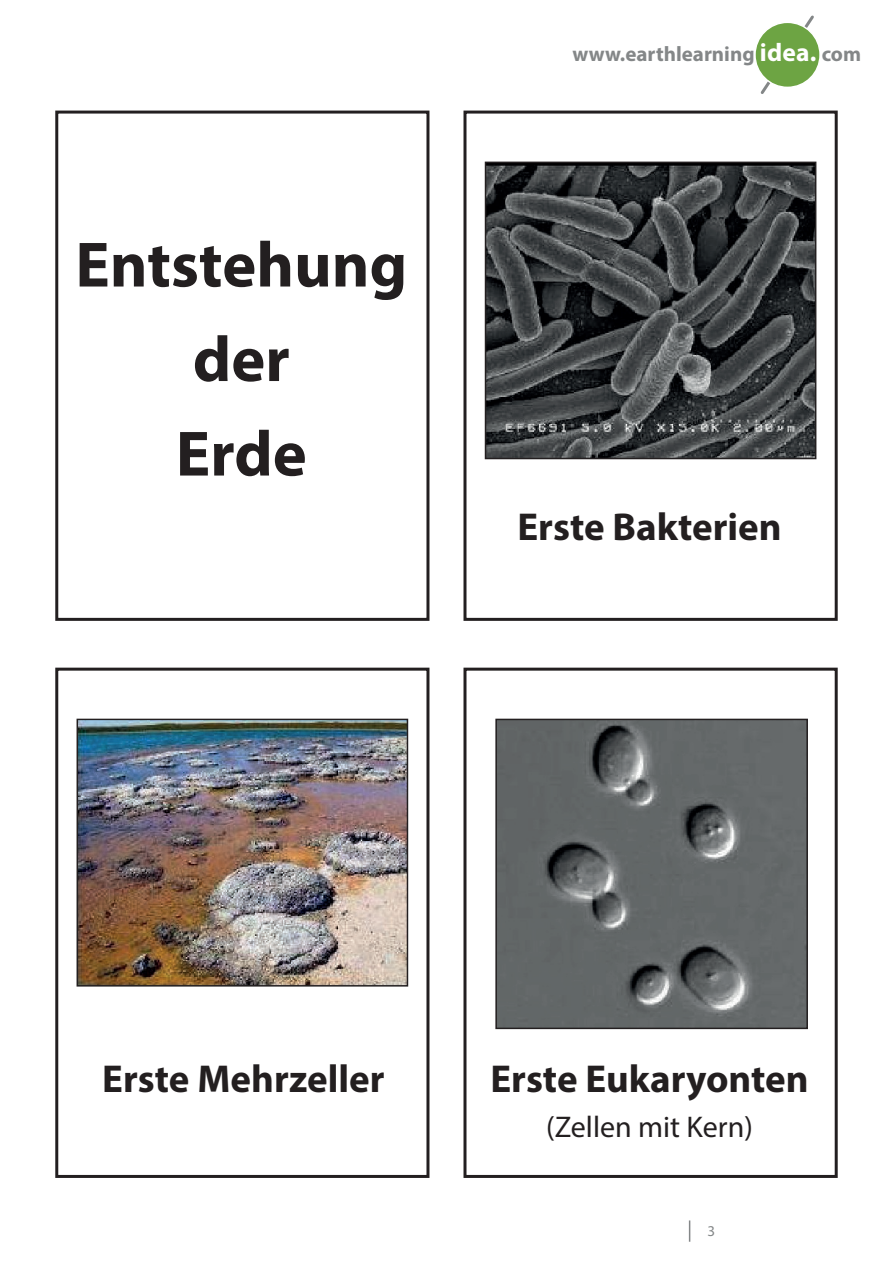
<style>
.page{position:relative;width:893px;height:1263px;background:#fff}
.page>*{position:absolute;margin:0;border:0;box-sizing:border-box;transform-origin:0 0}
.t1{font:700 64.5px/94.5px "Myriad Pro";color:#231f20;text-align:center}
.t2{font:700 39px "Myriad Pro";color:#231f20}
.t3{font:30px "Myriad Pro";color:#231f20}
.t4{font:700 21px "Myriad Pro";color:#848788}
.t5{font:15px "Myriad Pro";color:#848788}
.s1{font-size:25.5px;color:#fff}
</style>
<div class="page">
<svg style="left:760px;top:15px;width:54px;height:79px"></svg>
<div style="left:755px;top:22px;width:65px;height:65px;background:#6da443;border-radius:50%"></div>
<div style="left:754px;top:22px;width:67px;height:66px;border:2px solid #fff;border-radius:50%"></div>
<svg style="left:689px;top:1220px;width:1px;height:22px"></svg>
<div style="left:55px;top:111px;width:374px;height:510px;border:3px solid #231f20"></div>
<div style="left:463px;top:111px;width:375px;height:510px;border:3px solid #231f20"></div>
<div style="left:55px;top:668px;width:374px;height:510px;border:3px solid #231f20"></div>
<div style="left:463px;top:668px;width:375px;height:510px;border:3px solid #231f20"></div>
<img style="left:488px;top:165px;width:325px;height:291px">
<div style="left:485px;top:162px;width:331px;height:297px;border:2px solid #231f20"></div>
<img style="left:498px;top:722px;width:307px;height:304px">
<div style="left:495px;top:719px;width:313px;height:310px;border:2px solid #231f20"></div>
<img style="left:80px;top:722px;width:325px;height:261px">
<div style="left:77px;top:719px;width:331px;height:267px;border:2px solid #231f20"></div>
<p class="t1" style="left:75px;top:215px;width:333px">Entstehung der</p>
<p class="t1" style="left:176px;top:404px;width:132px">Erde</p>
<p class="t4" style="left:572px;top:41px;width:290px">www.earthlearning <span class="s1">idea.</span> com</p>
<p class="t2" style="left:517px;top:501px;width:266px">Erste Bakterien</p>
<p class="t2" style="left:102px;top:1054px;width:284px">Erste Mehrzeller</p>
<p class="t2" style="left:490px;top:1054px;width:320px">Erste Eukaryonten</p>
<p class="t3" style="left:546px;top:1109px;width:208px">(Zellen mit Kern)</p>
<p class="t5" style="left:707px;top:1222px;width:9px">3</p>
</div>
